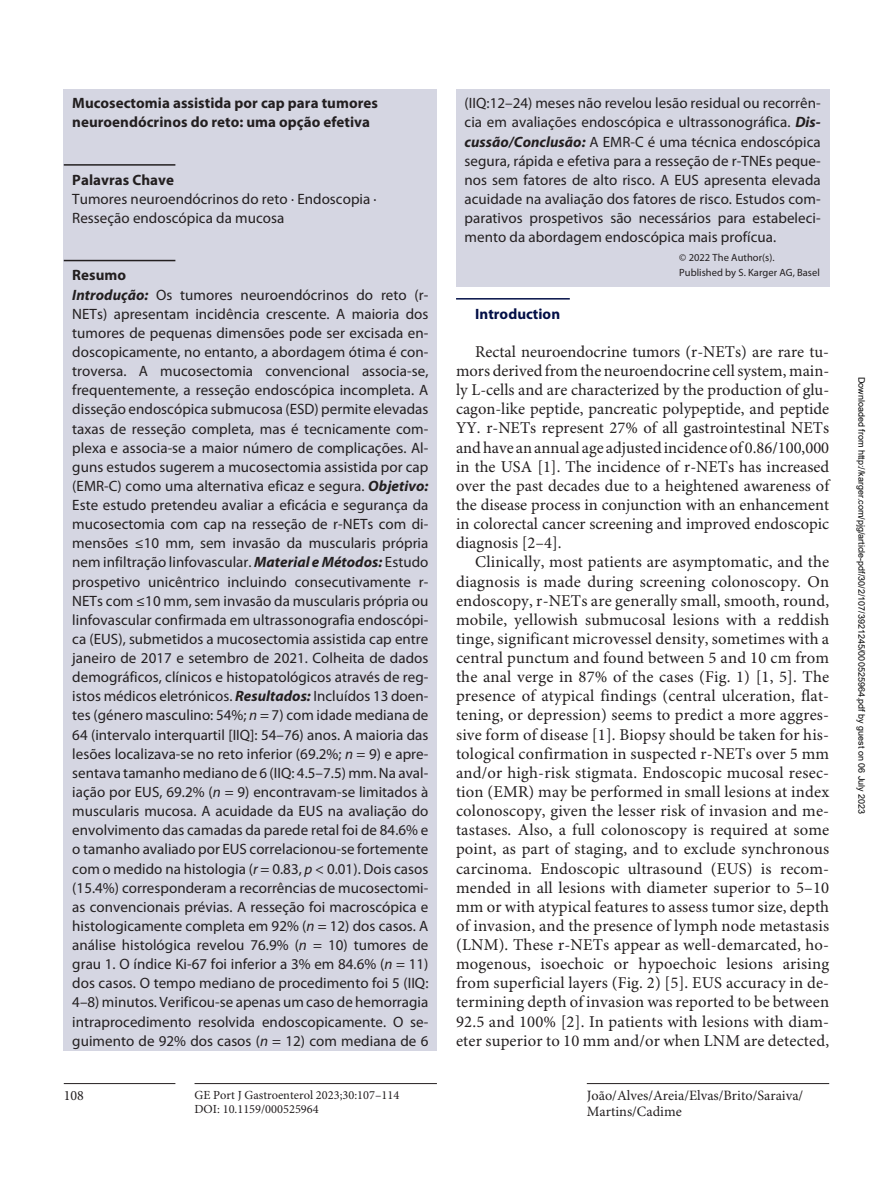
<style>
.page{position:relative;width:893px;height:1191px;background:#fff}
.page>*{position:absolute;margin:0;border:0;box-sizing:border-box;transform-origin:0 0}
.t1{font:16.5px/19.2px "Minion Pro";letter-spacing:.005em;color:#231f20;text-align:justify}
.t2{font:15px/19.2px "Myriad Pro";letter-spacing:.005em;color:#231f20}
.t3{font:700 15px/19.2px "Myriad Pro";letter-spacing:.005em;color:#231f20}
.t4{font:700 15px "Myriad Pro";letter-spacing:.005em;color:#030f47}
.t5{font:14.25px/15.9px "Minion Pro";color:#231f20}
.t6{font:12.3px/14px "Minion Pro";color:#231f20}
.t7{font:10.5px/14.7px "Myriad Pro";letter-spacing:.005em;color:#231f20}
.t8{font:9px "Arial";color:#000}
.s1{font-weight:700}
.s2{font-weight:700;font-style:italic}
.s3{font-style:italic}
</style>
<div class="page">
<hr style="left:64px;top:1083px;width:111px;height:1px;background:#231f20">
<hr style="left:195px;top:1083px;width:242px;height:1px;background:#231f20">
<hr style="left:587px;top:1083px;width:242px;height:1px;background:#231f20">
<div style="left:456px;top:89px;width:373px;height:198px;background:#d5d6e2"></div>
<div style="left:64px;top:89px;width:373px;height:962px;background:#d5d6e2"></div>
<hr style="left:64px;top:164px;width:111px;height:2px;background:#231f20">
<hr style="left:64px;top:260px;width:111px;height:1px;background:#231f20">
<hr style="left:456px;top:298px;width:114px;height:1px;background:#030f47">
<p class="t3" style="left:72px;top:94px;width:307px">Mucosectomia assistida por cap para tumores neuroendócrinos do reto: uma opção efetiva</p>
<p class="t3" style="left:72px;top:170px;width:103px">Palavras Chave</p>
<p class="t2" style="left:72px;top:190px;width:306px">Tumores neuroendócrinos do reto · Endoscopia ·<br>Resseção endoscópica da mucosa</p>
<p class="t2" style="left:72px;top:266px;width:358px"><span class="s1">Resumo<br></span><span class="s2">Introdução:</span> Os tumores neuroendócrinos do reto (r-NETs) apresentam incidência crescente. A maioria dos tumores de pequenas dimensões pode ser excisada en&shy;doscopicamente, no entanto, a abordagem ótima é con&shy;troversa. A mucosectomia convencional associa-se, frequentemente, a resseção endoscópica incompleta. A disseção endoscópica submucosa (ESD) permite elevadas taxas de resseção completa, mas é tecnicamente com&shy;plexa e associa-se a maior número de complicações. Al&shy;guns estudos sugerem a mucosectomia assistida por cap (EMR-C) como uma alternativa eficaz e segura. <span class="s2">Objetivo:<br></span>Este estudo pretendeu avaliar a eficácia e segurança da mucosectomia com cap na resseção de r-NETs com di&shy;mensões ≤10 mm, sem invasão da muscularis própria nem infiltração linfovascular. <span class="s2">Material e Métodos:</span> Estudo prospetivo unicêntrico incluindo consecutivamente r-NETs com ≤10 mm, sem invasão da muscularis própria ou linfovascular confirmada em ultrassonografia endoscópi&shy;ca (EUS), submetidos a mucosectomia assistida cap entre janeiro de 2017 e setembro de 2021. Colheita de dados demográficos, clínicos e histopatológicos através de reg&shy;istos médicos eletrónicos. <span class="s2">Resultados:</span> Incluídos 13 doen&shy;tes (género masculino: 54%; <span class="s3">n</span> = 7) com idade mediana de 64 (intervalo interquartil [IIQ]: 54–76) anos. A maioria das lesões localizava-se no reto inferior (69.2%; <span class="s3">n</span> = 9) e apre&shy;sentava tamanho mediano de 6 (IIQ: 4.5–7.5) mm. Na aval&shy;iação por EUS, 69.2% (<span class="s3">n</span> = 9) encontravam-se limitados à muscularis mucosa. A acuidade da EUS na avaliação do envolvimento das camadas da parede retal foi de 84.6% e o tamanho avaliado por EUS correlacionou-se fortemente com o medido na histologia (<span class="s3">r</span> = 0.83, <span class="s3">p</span> &lt; 0.01). Dois casos (15.4%) corresponderam a recorrências de mucosectomi&shy;as convencionais prévias. A resseção foi macroscópica e histologicamente completa em 92% (<span class="s3">n</span> = 12) dos casos. A análise histológica revelou 76.9% (<span class="s3">n</span> = 10) tumores de grau 1. O índice Ki-67 foi inferior a 3% em 84.6% (<span class="s3">n</span> = 11) dos casos. O tempo mediano de procedimento foi 5 (IIQ:<br>4–8) minutos. Verificou-se apenas um caso de hemorragia intraprocedimento resolvida endoscopicamente. O se&shy;guimento de 92% dos casos (<span class="s3">n</span> = 12) com mediana de 6</p>
<p class="t5" style="left:64px;top:1088px;width:22px">108</p>
<p class="t6" style="left:195px;top:1088px;width:206px">GE Port J Gastroenterol 2023;30:107–114<br>DOI: 10.1159/000525964</p>
<p class="t2" style="left:465px;top:94px;width:358px;text-align:justify">(IIQ:12–24) meses não revelou lesão residual ou recorrên&shy;cia em avaliações endoscópica e ultrassonográfica. <span class="s2">Dis&shy;cussão/Conclusão:</span> A EMR-C é uma técnica endoscópica segura, rápida e efetiva para a resseção de r-TNEs peque&shy;nos sem fatores de alto risco. A EUS apresenta elevada acuidade na avaliação dos fatores de risco. Estudos com&shy;parativos prospetivos são necessários para estabeleci&shy;mento da abordagem endoscópica mais profícua.</p>
<p class="t7" style="left:679px;top:251px;width:142px">© 2022 The Author(s).<br>Published by S. Karger AG, Basel</p>
<p class="t4" style="left:475px;top:305px;width:86px">Introduction</p>
<p class="t1" style="left:456px;top:343px;width:375px;text-indent:19px">Rectal neuroendocrine tumors (r-NETs) are rare tu&shy;mors derived from the neuroendocrine cell system, main&shy;ly L-cells and are characterized by the production of glu&shy;cagon-like peptide, pancreatic polypeptide, and peptide YY. r-NETs represent 27% of all gastrointestinal NETs and have an annual age adjusted incidence of 0.86/100,000 in the USA [1]. The incidence of r-NETs has increased over the past decades due to a heightened awareness of the disease process in conjunction with an enhancement in colorectal cancer screening and improved endoscopic diagnosis [2–4].</p>
<p class="t1" style="left:456px;top:553px;width:375px;text-indent:19px">Clinically, most patients are asymptomatic, and the diagnosis is made during screening colonoscopy. On endoscopy, r-NETs are generally small, smooth, round, mobile, yellowish submucosal lesions with a reddish tinge, significant microvessel density, sometimes with a central punctum and found between 5 and 10 cm from the anal verge in 87% of the cases (Fig. 1) [1, 5]. The presence of atypical findings (central ulceration, flat&shy;tening, or depression) seems to predict a more aggres&shy;sive form of disease [1]. Biopsy should be taken for his&shy;tological confirmation in suspected r-NETs over 5 mm and/or high-risk stigmata. Endoscopic mucosal resec&shy;tion (EMR) may be performed in small lesions at index colonoscopy, given the lesser risk of invasion and me&shy;tastases. Also, a full colonoscopy is required at some point, as part of staging, and to exclude synchronous carcinoma. Endoscopic ultrasound (EUS) is recom&shy;mended in all lesions with diameter superior to 5–10 mm or with atypical features to assess tumor size, depth of invasion, and the presence of lymph node metastasis (LNM). These r-NETs appear as well-demarcated, ho&shy;mogenous, isoechoic or hypoechoic lesions arising from superficial layers (Fig. 2) [5]. EUS accuracy in de&shy;termining depth of invasion was reported to be between 92.5 and 100% [2]. In patients with lesions with diam&shy;eter superior to 10 mm and/or when LNM are detected,</p>
<p class="t5" style="left:587px;top:1088px;width:218px">João/Alves/Areia/Elvas/Brito/Saraiva/<br>Martins/Cadime</p>
<p class="t8" style="left:865px;top:377px;width:439px;rotate:90deg">Downloaded from http://karger.com/pjg/article-pdf/30/2/107/3921245/000525964.pdf by guest on 06 July 2023</p>
</div>
